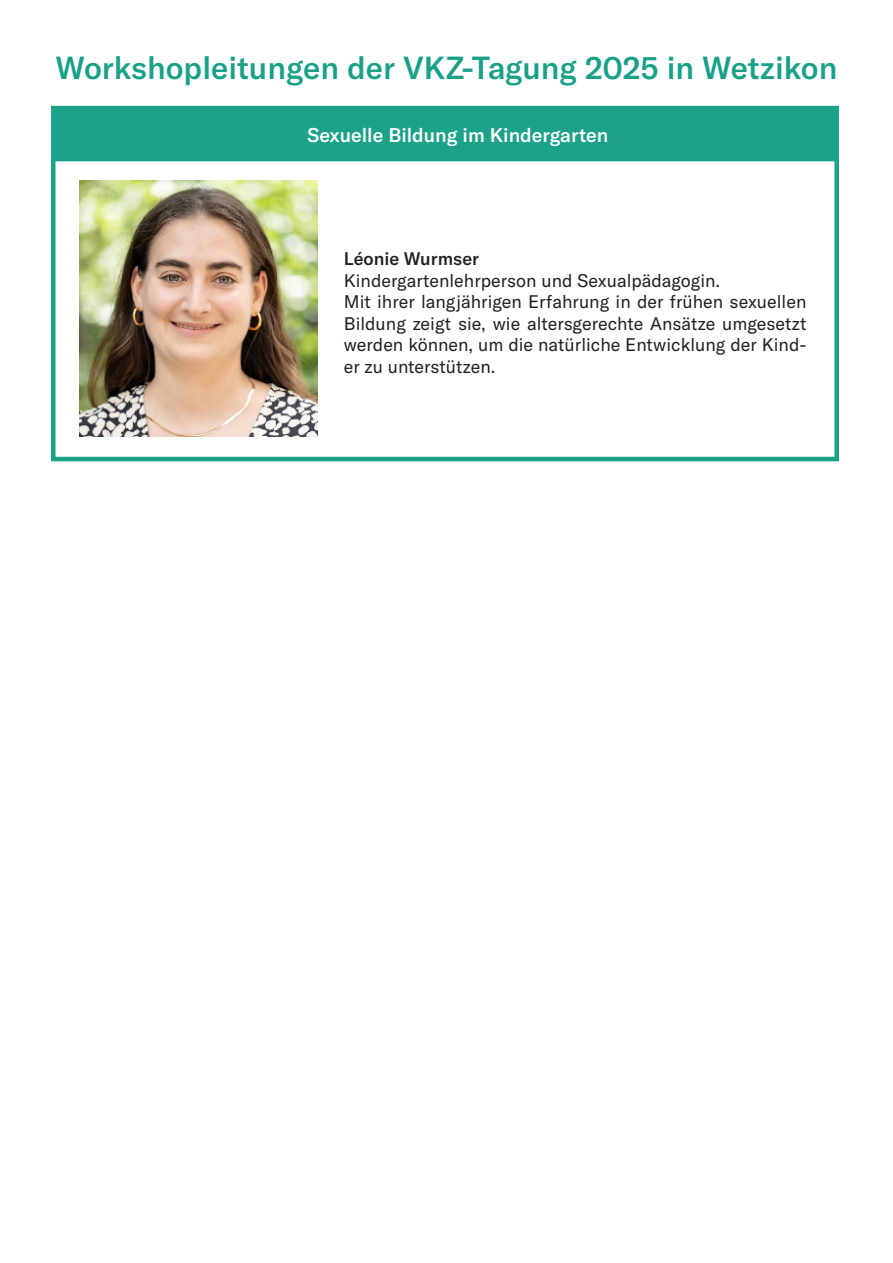
<style>
.page{position:relative;width:893px;height:1263px;background:#fff}
.page>*{position:absolute;margin:0;border:0;box-sizing:border-box;transform-origin:0 0}
.t1{font:500 31.5px "GT America";color:#19a187}
.t2{font:500 19.5px "GT America";color:#fff}
.Paragraph_Style_1{font:18px/21.6px "GT America";color:#231f20;text-align:justify}
.Paragraph_Style_1-2{font:500 18px "GT America";color:#231f20}
</style>
<div class="page">
<div style="left:52px;top:107px;width:785px;height:54px;background:#1ba288"></div>
<img style="left:79px;top:180px;width:239px;height:256px">
<div style="left:51px;top:106px;width:788px;height:355px;border:4px solid #1ba288"></div>
<p class="t1" style="left:56px;top:49px;width:783px">Workshopleitungen der VKZ-Tagung 2025 in Wetzikon</p>
<p class="t2" style="left:307px;top:123px;width:303px">Sexuelle Bildung im Kindergarten</p>
<p class="Paragraph_Style_1-2" style="left:344px;top:248px;width:137px">Léonie Wurmser</p>
<p class="Paragraph_Style_1" style="left:344px;top:269px;width:378px">Kindergartenlehrperson und Sexualpädagogin.</p>
<p class="Paragraph_Style_1" style="left:344px;top:291px;width:464px">Mit ihrer langjährigen Erfahrung in der frühen sexuellen Bildung zeigt sie, wie altersgerechte Ansätze umgesetzt werden können, um die natürliche Entwicklung der Kind&shy;er zu unterstützen.</p>
</div>
